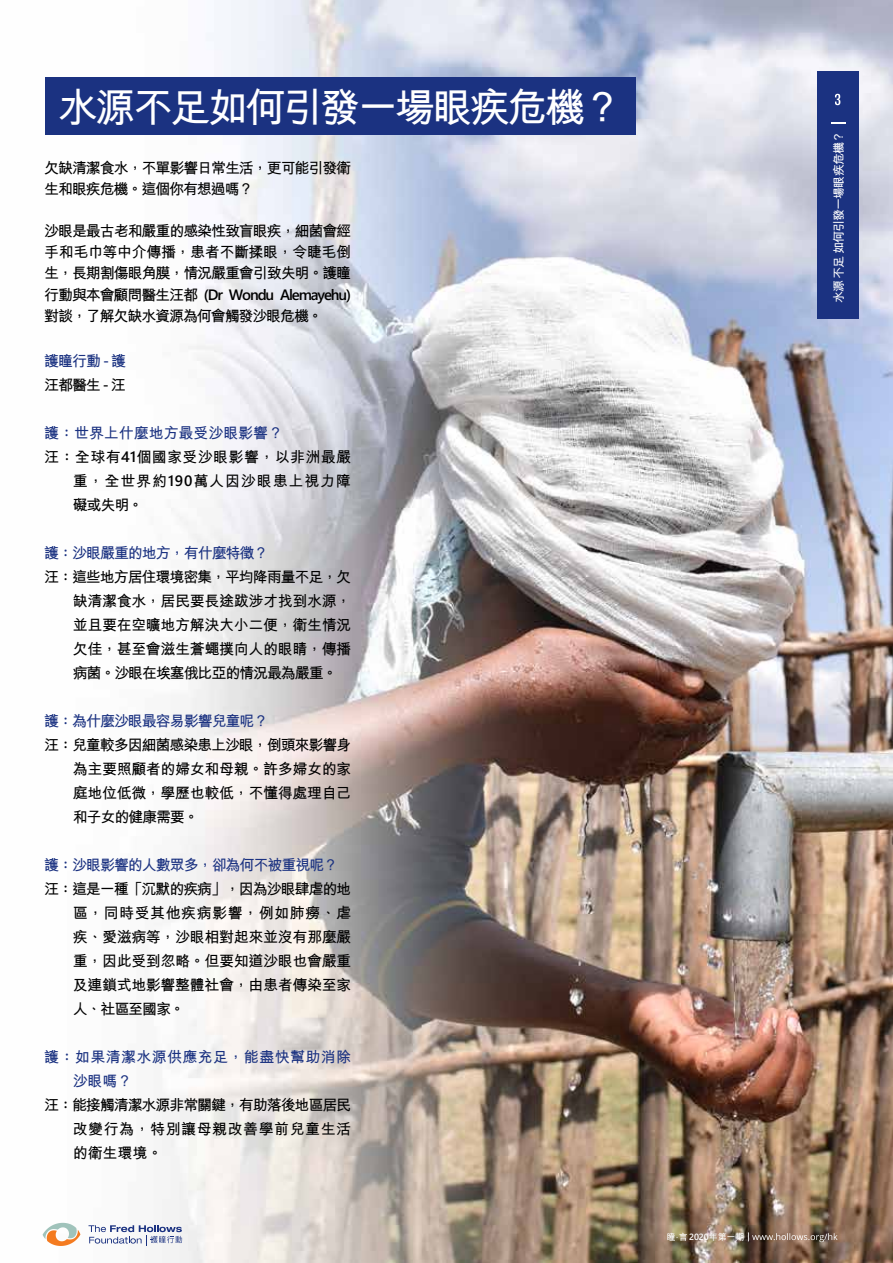
<style>
.page{position:relative;width:893px;height:1263px;background:#fff}
.page>*{position:absolute;margin:0;border:0;box-sizing:border-box;transform-origin:0 0}
.t1{font:700 40.5px "Microsoft M Hei";letter-spacing:-.075em;color:#fff}
.t2{font:700 15px/24px "Microsoft M Hei";letter-spacing:-.025em;color:#000;text-align:justify}
.t3{font:700 15px "Microsoft M Hei";letter-spacing:-.07em;color:#1b3281}
.t4{font:700 15px/21px "Microsoft M Hei";letter-spacing:-.075em;color:#000}
.t5{font:700 15px/24px "Microsoft M Hei";letter-spacing:.025em;color:#1b3281}
.t6{font:700 15px "Microsoft M Hei";letter-spacing:-.005em;color:#1b3281}
.t7{font:700 12px "Microsoft M Hei";letter-spacing:-.075em;color:#fff}
.t8{font:700 9px "Microsoft M Hei";letter-spacing:-.01em;color:#fff}
</style>
<div class="page">
<img style="left:42px;top:0;width:851px;height:1263px">
<div style="left:45px;top:77px;width:590px;height:58px;background:#1b3281"></div>
<div style="left:817px;top:71px;width:41px;height:248px;background:#1b3281"></div>
<svg style="left:835px;top:94px;width:5px;height:11px"></svg>
<svg style="left:831px;top:122px;width:15px;height:1px"></svg>
<svg style="left:667px;top:1233px;width:20px;height:8px"></svg>
<svg style="left:748px;top:1232px;width:90px;height:10px"></svg>
<svg style="left:43px;top:1223px;width:37px;height:23px"></svg>
<svg style="left:89px;top:1225px;width:93px;height:20px"></svg>
<h1 class="t1" style="left:58px;top:78px;width:566px">水源不足如何引發一場眼疾危機？</h1>
<p class="t4" style="left:44px;top:157px;width:309px">欠缺清潔食水，不單影響日常生活，更可能引發衛生和眼疾危機。這個你有想過嗎？</p>
<p class="t2" style="left:44px;top:220px;width:309px;line-height:21px">沙眼是最古老和嚴重的感染性致盲眼疾，細菌會經手和毛巾等中介傳播，患者不斷揉眼，令睫毛倒生，長期割傷眼角膜，情況嚴重會引致失明。護瞳行動與本會顧問醫生汪都 (Dr Wondu Alemayehu)對談，了解欠缺水資源為何會觸發沙眼危機。</p>
<p class="t3" style="left:44px;top:350px;width:83px">護瞳行動 - 護</p>
<p class="t2" style="left:44px;top:371px;width:83px">汪都醫生 - 汪</p>
<p class="t6" style="left:44px;top:422px;width:240px">護︰世界上什麼地方最受沙眼影響？</p>
<p class="t2" style="left:73px;top:443px;width:280px;text-indent:-28px">汪︰全球有41個國家受沙眼影響，以非洲最嚴重，全世界約190萬人因沙眼患上視力障礙或失明。</p>
<p class="t3" style="left:44px;top:542px;width:226px">護︰沙眼嚴重的地方，有什麼特徵？</p>
<p class="t2" style="left:73px;top:563px;width:280px;text-indent:-28px">汪︰這些地方居住環境密集，平均降雨量不足，欠缺清潔食水，居民要長途跋涉才找到水源，並且要在空曠地方解決大小二便，衛生情況欠佳，甚至會滋生蒼蠅撲向人的眼睛，傳播病菌。沙眼在埃塞俄比亞的情況最為嚴重。</p>
<p class="t3" style="left:44px;top:710px;width:226px">護︰為什麼沙眼最容易影響兒童呢？</p>
<p class="t2" style="left:73px;top:731px;width:280px;text-indent:-28px">汪︰兒童較多因細菌感染患上沙眼，倒頭來影響身為主要照顧者的婦女和母親。許多婦女的家庭地位低微，學歷也較低，不懂得處理自己和子女的健康需要。</p>
<p class="t3" style="left:44px;top:854px;width:296px">護︰沙眼影響的人數眾多，卻為何不被重視呢？</p>
<p class="t2" style="left:73px;top:875px;width:280px;text-indent:-28px">汪︰這是一種「沉默的疾病」，因為沙眼肆虐的地區，同時受其他疾病影響，例如肺癆、虐疾、愛滋病等，沙眼相對起來並沒有那麼嚴重，因此受到忽略。但要知道沙眼也會嚴重及連鎖式地影響整體社會，由患者傳染至家人、社區至國家。</p>
<p class="t5" style="left:73px;top:1043px;width:280px;text-indent:-28px">護︰如果清潔水源供應充足，能盡快幫助消除沙眼嗎？</p>
<p class="t2" style="left:73px;top:1091px;width:280px;text-indent:-28px">汪︰能接觸清潔水源非常關鍵，有助落後地區居民改變行為，特別讓母親改善學前兒童生活的衛生環境。</p>
<p class="t8" style="left:689px;top:1231px;width:57px">2020年第一期</p>
<p class="t7" style="left:830px;top:303px;width:174px;rotate:-90deg">水源 不足 如何引發一場眼疾危機？</p>
</div>
